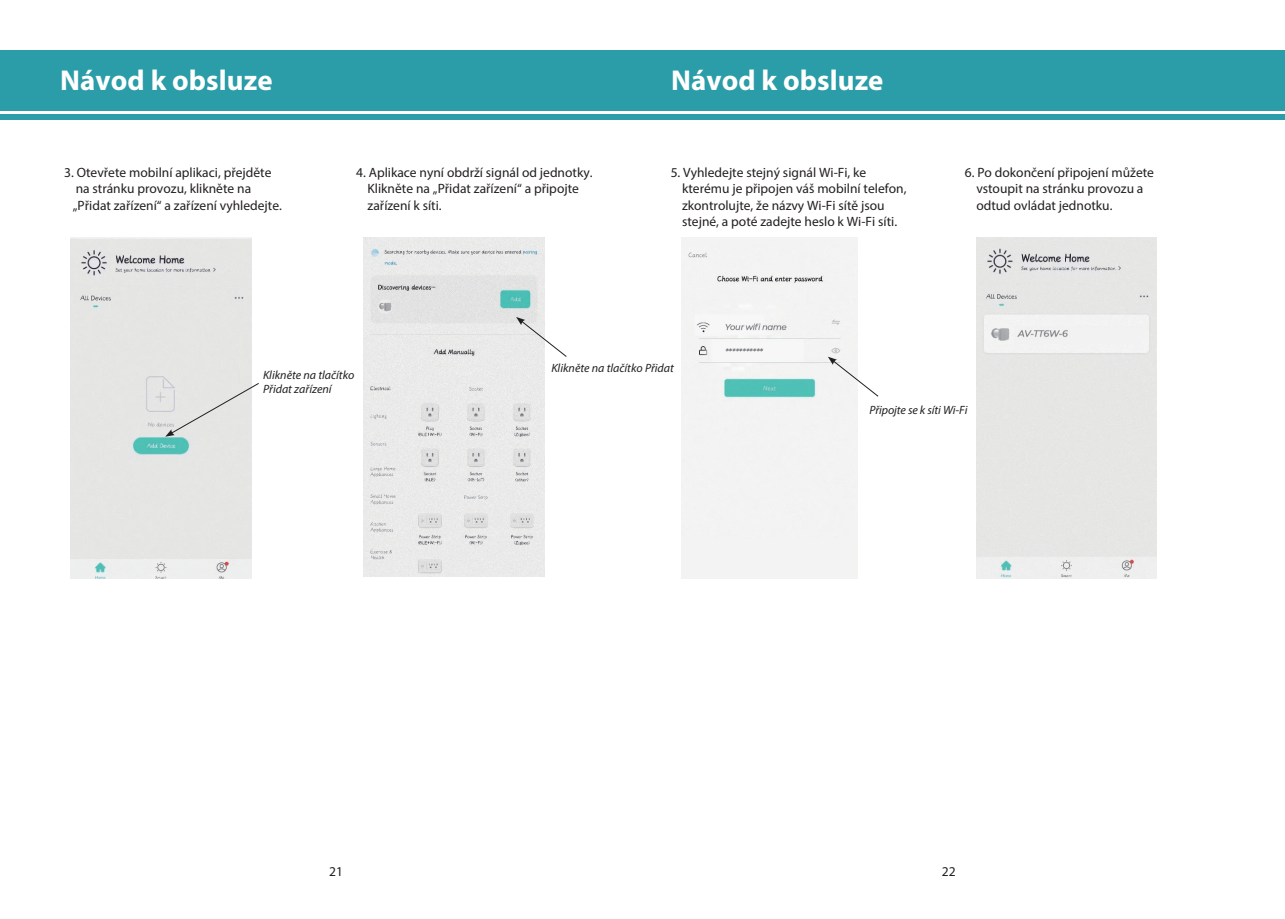
<style>
.page{position:relative;width:1285px;height:919px;background:#fff}
.page>*{position:absolute;margin:0;border:0;box-sizing:border-box;transform-origin:0 0}
.t1{font:700 28.8px "Myriad Pro";letter-spacing:.005em;color:#fff}
.t2{font:13.5px/16.2px "Myriad Pro";color:#231f20}
.t3{font:italic 12px/14.4px "Myriad Pro";color:#231f20}
</style>
<div class="page">
<div style="left:642px;top:50px;width:642px;height:61px;background:#2b9da8"></div>
<div style="left:0;top:50px;width:642px;height:61px;background:#2b9da8"></div>
<div style="left:0;top:115px;width:642px;height:5px;background:#2b9da8"></div>
<div style="left:642px;top:115px;width:641px;height:5px;background:#2b9da8"></div>
<div style="left:681px;top:238px;width:176px;height:340px;background:#f3f3f2"></div>
<img style="left:364px;top:238px;width:180px;height:338px">
<img style="left:976px;top:238px;width:180px;height:340px">
<img style="left:71px;top:238px;width:181px;height:340px">
<svg style="left:516px;top:317px;width:51px;height:40px"></svg>
<svg style="left:827px;top:356px;width:51px;height:41px"></svg>
<svg style="left:165px;top:383px;width:94px;height:53px;background:#e1e1e0"></svg>
<h1 class="t1" style="left:60px;top:62px;width:214px">Návod k obsluze</h1>
<h1 class="t1" style="left:671px;top:62px;width:214px">Návod k obsluze</h1>
<p class="t2" style="left:73px;top:164px;width:210px;text-indent:-9px">3. Otevřete mobilní aplikaci, přejděte na stránku provozu, klikněte na „Přidat zařízení“ a zařízení vyhledejte.</p>
<p class="t2" style="left:367px;top:164px;width:226px;text-indent:-11px">4. Aplikace nyní obdrží signál od jednotky.<br>Klikněte na „Přidat zařízení“ a připojte zařízení k síti.</p>
<p class="t2" style="left:682px;top:164px;width:226px;text-indent:-11px">5. Vyhledejte stejný signál Wi-Fi, ke kterému je připojen váš mobilní telefon, zkontrolujte, že názvy Wi-Fi sítě jsou stejné, a poté zadejte heslo k Wi-Fi síti.</p>
<p class="t2" style="left:976px;top:164px;width:179px;text-indent:-11px">6. Po dokončení připojení můžete vstoupit na stránku provozu a odtud ovládat jednotku.</p>
<p class="t3" style="left:263px;top:367px;width:93px">Klikněte na tlačítko<br>Přidat zařízení</p>
<p class="t3" style="left:551px;top:361px;width:124px">Klikněte na tlačítko Přidat</p>
<p class="t3" style="left:869px;top:403px;width:100px">Připojte se k síti Wi-Fi</p>
<p class="t2" style="left:329px;top:863px;width:15px">21</p>
<p class="t2" style="left:941px;top:863px;width:15px">22</p>
</div>
